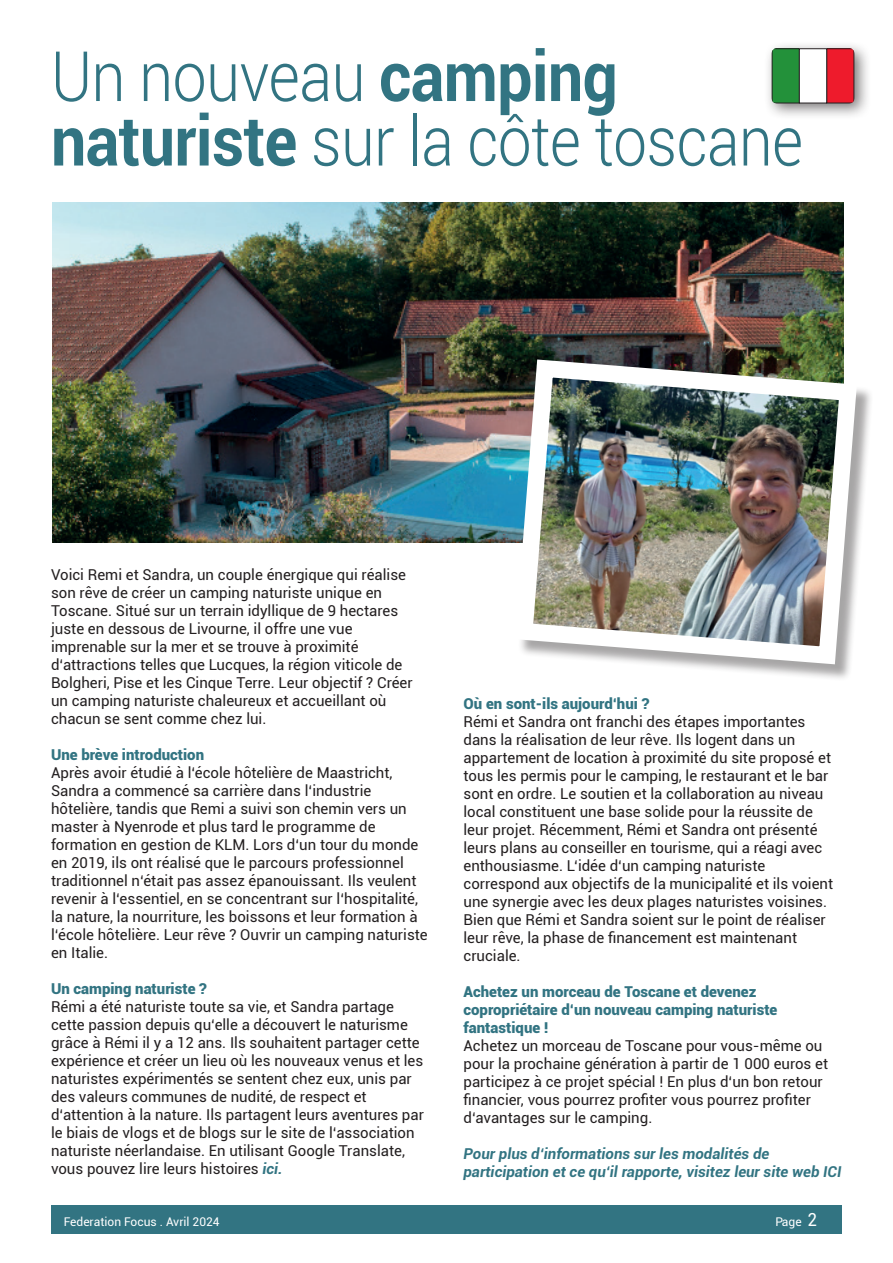
<style>
.page{position:relative;width:893px;height:1263px;background:#fff}
.page>*{position:absolute;margin:0;border:0;box-sizing:border-box;transform-origin:0 0}
.t1{font:300 69.45px/64.5px "Roboto";letter-spacing:-.01em;color:#327482;scale:.88 1}
.t2{font:15px/18px "Roboto";color:#231f20}
.t3{font:900 15px/18px "Roboto";color:#327482}
.t4{font:italic 700 15px/18px "Roboto";color:#327482}
.t5{font:12px "Roboto";color:#fff}
.s1{font-weight:700}
.s2{font-weight:700;font-style:italic;color:#327482}
.s3{font-size:18px}
</style>
<div class="page">
<div style="left:51px;top:1205px;width:791px;height:29px;background:#327482"></div>
<img style="left:52px;top:202px;width:791px;height:340px">
<div style="left:518px;top:362px;width:356px;height:319px;background:#231f20;opacity:.4"></div>
<img style="left:506px;top:350px;width:360px;height:323px">
<div style="left:764px;top:41px;width:107px;height:80px;background:#231f20;opacity:.6"></div>
<div style="left:827px;top:49px;width:27px;height:54px;background:#ee1b2c"></div>
<div style="left:772px;top:49px;width:27px;height:54px;background:#23913a"></div>
<div style="left:772px;top:49px;width:27px;height:54px;border:1px solid #231f20"></div>
<div style="left:799px;top:49px;width:28px;height:54px;background:#fff"></div>
<div style="left:799px;top:49px;width:28px;height:54px;border:1px solid #231f20"></div>
<h1 class="t1" style="left:51px;top:49px;width:856px">Un nouveau <span class="s1">camping naturiste</span> sur la côte toscane</h1>
<p class="t2" style="left:51px;top:567px;width:363px">Voici Remi et Sandra, un couple énergique qui réalise son rêve de créer un camping naturiste unique en Toscane. Situé sur un terrain idyllique de 9 hectares juste en dessous de Livourne, il offre une vue imprenable sur la mer et se trouve à proximité d‘attractions telles que Lucques, la région viticole de Bolgheri, Pise et les Cinque Terre. Leur objectif ? Créer un camping naturiste chaleureux et accueillant où chacun se sent comme chez lui.</p>
<p class="t3" style="left:51px;top:747px;width:155px">Une brève introduction</p>
<p class="t2" style="left:51px;top:765px;width:378px">Après avoir étudié à l‘école hôtelière de Maastricht, Sandra a commencé sa carrière dans l‘industrie hôtelière, tandis que Remi a suivi son chemin vers un master à Nyenrode et plus tard le programme de formation en gestion de KLM. Lors d‘un tour du monde en 2019, ils ont réalisé que le parcours professionnel traditionnel n‘était pas assez épanouissant. Ils veulent revenir à l‘essentiel, en se concentrant sur l‘hospitalité, la nature, la nourriture, les boissons et leur formation à l‘école hôtelière. Leur rêve ? Ouvrir un camping naturiste en Italie.</p>
<p class="t3" style="left:51px;top:981px;width:157px">Un camping naturiste ?</p>
<p class="t2" style="left:51px;top:999px;width:374px">Rémi a été naturiste toute sa vie, et Sandra partage cette passion depuis qu‘elle a découvert le naturisme grâce à Rémi il y a 12 ans. Ils souhaitent partager cette expérience et créer un lieu où les nouveaux venus et les naturistes expérimentés se sentent chez eux, unis par des valeurs communes de nudité, de respect et d‘attention à la nature. Ils partagent leurs aventures par le biais de vlogs et de blogs sur le site de l‘association naturiste néerlandaise. En utilisant Google Translate, vous pouvez lire leurs histoires <span class="s2">ici.</span></p>
<p class="t3" style="left:463px;top:696px;width:187px">Où en sont-ils aujourd‘hui ?</p>
<p class="t2" style="left:463px;top:714px;width:371px">Rémi et Sandra ont franchi des étapes importantes dans la réalisation de leur rêve. Ils logent dans un appartement de location à proximité du site proposé et tous les permis pour le camping, le restaurant et le bar sont en ordre. Le soutien et la collaboration au niveau local constituent une base solide pour la réussite de leur projet. Récemment, Rémi et Sandra ont présenté leurs plans au conseiller en tourisme, qui a réagi avec enthousiasme. L‘idée d‘un camping naturiste correspond aux objectifs de la municipalité et ils voient une synergie avec les deux plages naturistes voisines.<br>Bien que Rémi et Sandra soient sur le point de réaliser leur rêve, la phase de financement est maintenant cruciale.</p>
<p class="t3" style="left:463px;top:984px;width:315px">Achetez un morceau de Toscane et devenez copropriétaire d‘un nouveau camping naturiste fantastique !</p>
<p class="t2" style="left:463px;top:1038px;width:366px">Achetez un morceau de Toscane pour vous-même ou pour la prochaine génération à partir de 1 000 euros et participez à ce projet spécial ! En plus d‘un bon retour financier, vous pourrez profiter vous pourrez profiter d‘avantages sur le camping.</p>
<p class="t4" style="left:463px;top:1146px;width:380px">Pour plus d‘informations sur les modalités de participation et ce qu‘il rapporte, visitez leur site web ICI</p>
<p class="t5" style="left:64px;top:1216px;width:157px">Federation Focus . Avril 2024</p>
<p class="t5" style="left:775px;top:1216px;width:43px">Page <span class="s3">2</span></p>
</div>
